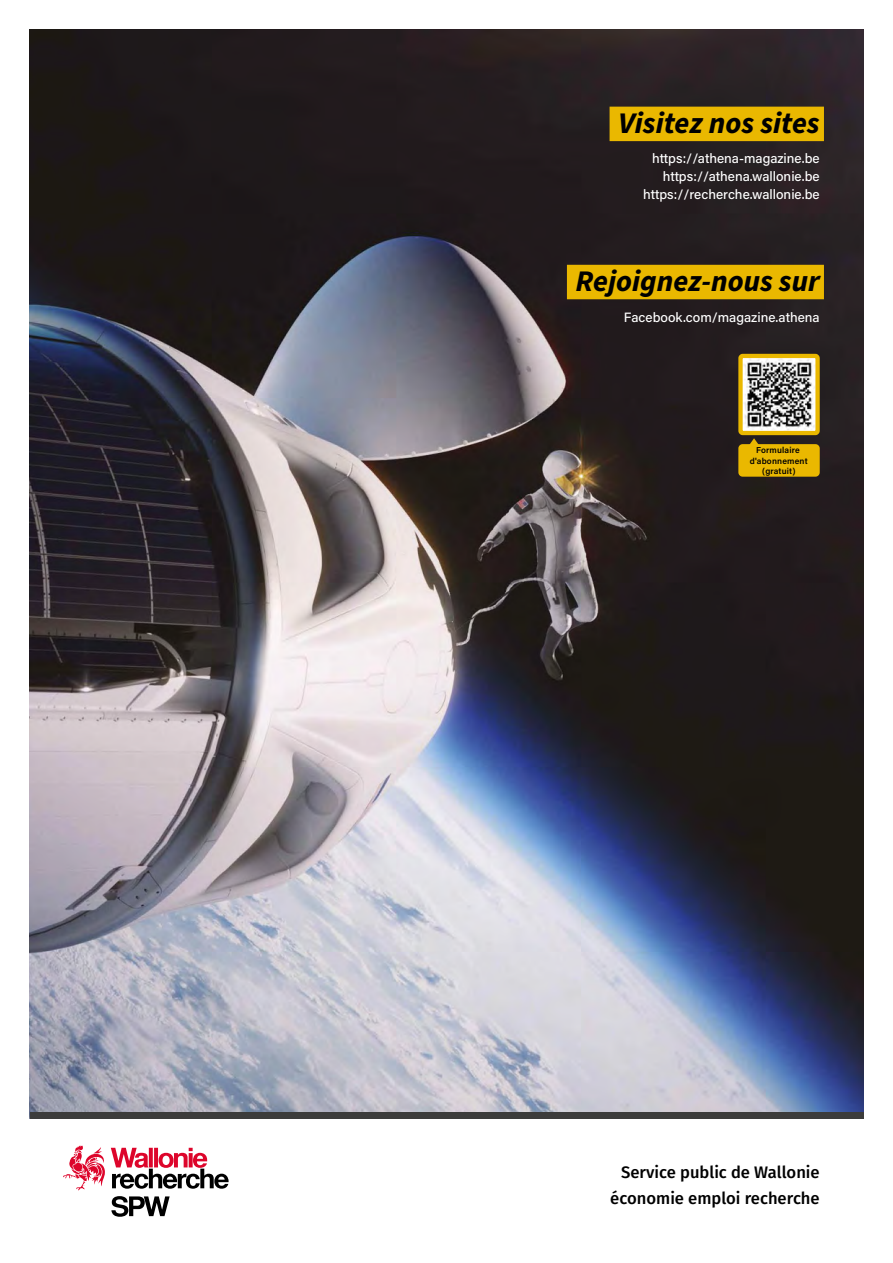
<style>
.page{position:relative;width:893px;height:1263px;background:#fff}
.page>*{position:absolute;margin:0;border:0;box-sizing:border-box;transform-origin:0 0}
.t1{font:italic 700 30px "Source Sans Pro";color:#000}
.t2{font:500 16.65px/25.8px "Fira Sans";color:#000;text-align:right}
.t3{font:500 13.5px/18px "Acumin Pro";color:#fff;text-align:right}
.t4{font:600 8.55px/10.2px "Acumin Pro";letter-spacing:.02em;color:#000;text-align:center}
</style>
<div class="page">
<svg style="left:63px;top:1145px;width:42px;height:45px"></svg>
<svg style="left:111px;top:1196px;width:59px;height:21px"></svg>
<svg style="left:111px;top:1148px;width:118px;height:41px"></svg>
<img style="left:30px;top:30px;width:833px;height:1082px">
<div style="left:610px;top:107px;width:214px;height:34px;background:#eab800"></div>
<div style="left:567px;top:265px;width:257px;height:34px;background:#eab800"></div>
<div style="left:30px;top:1112px;width:833px;height:6px;background:#3c3c3b"></div>
<img style="left:743px;top:359px;width:72px;height:71px">
<div style="left:738px;top:354px;width:82px;height:81px;border:4px solid #eab800;border-radius:2px"></div>
<svg style="left:748px;top:438px;width:12px;height:6px"></svg>
<div style="left:738px;top:444px;width:82px;height:33px;background:#eab800;border-radius:4px"></div>
<h1 class="t1" style="left:618px;top:102px;width:203px">Visitez nos sites</h1>
<p class="t3" style="left:643px;top:149px;width:178px">https://athena-magazine.be https://athena.wallonie.be https://recherche.wallonie.be</p>
<h1 class="t1" style="left:575px;top:260px;width:246px">Rejoignez-nous sur</h1>
<p class="t3" style="left:624px;top:307px;width:197px">Facebook.com/magazine.athena</p>
<p class="t4" style="left:750px;top:445px;width:59px">Formulaire d'abonnement (gratuit)</p>
<p class="t2" style="left:610px;top:1158px;width:211px">Service public de Wallonie économie emploi recherche</p>
</div>
